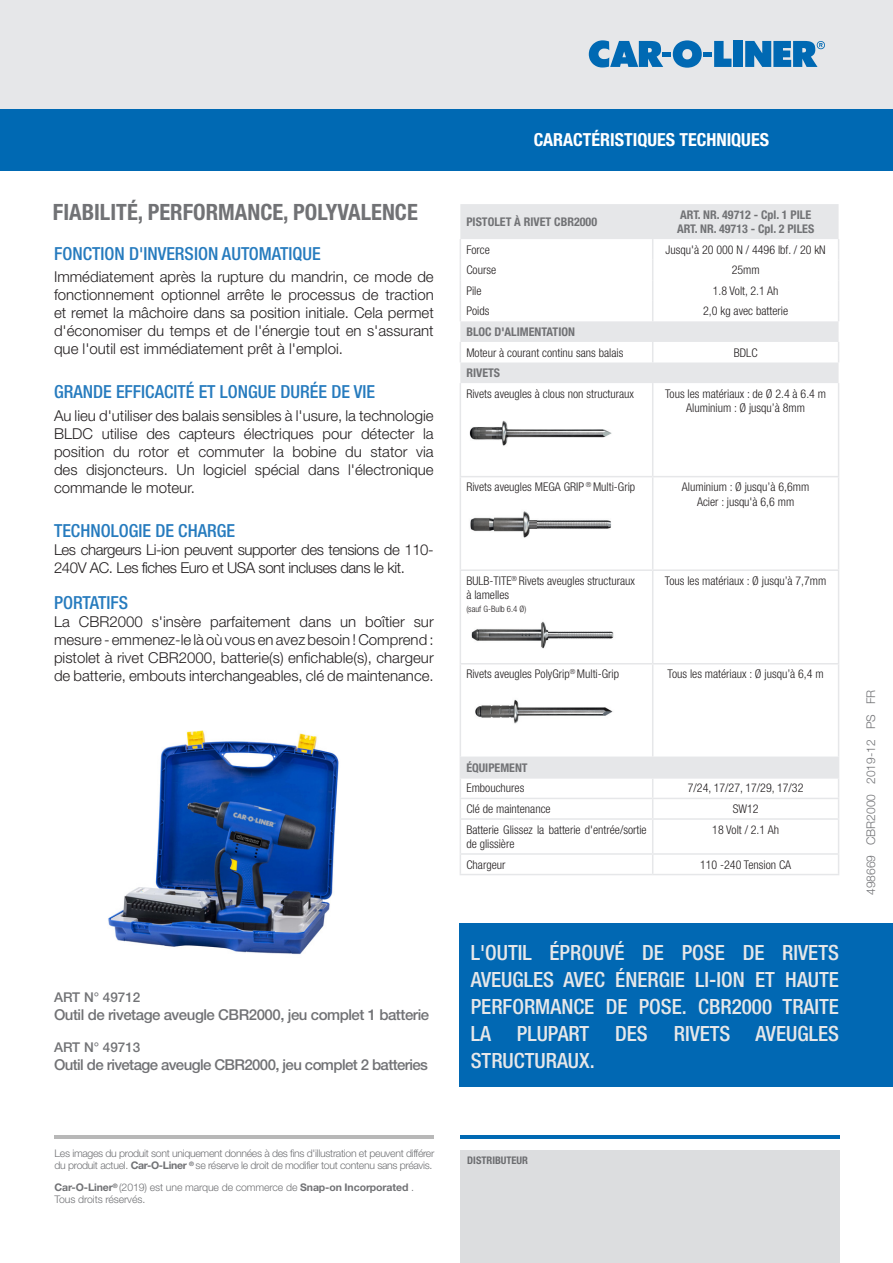
<style>
.page{position:relative;width:893px;height:1263px;background:#fff}
.page>*{position:absolute;margin:0;border:0;box-sizing:border-box;transform-origin:0 0}
.t1{font:700 condensed 22.5px "Helvetica Neue LT Pro";color:#717275}
.t2{font:500 condensed 21px/27px "Helvetica Neue LT Pro";color:#e6e7e9;text-align:justify}
.t3{font:500 condensed 18px "Helvetica Neue LT Pro";color:#267bbe}
.t4{font:700 condensed 18px "Helvetica Neue LT Pro";color:#fff}
.t5{font:300 15px/18px "Helvetica Neue LT Pro";color:#231f20;text-align:justify}
.t6{font:500 15px "Helvetica Neue LT Pro";letter-spacing:-.04em;color:#717275}
.t7{font:300 15px/18px "Helvetica Neue LT Pro";letter-spacing:-.03em;color:#231f20}
.t8{font:500 13.5px "Helvetica Neue LT Pro";color:#717275}
.t9{font:300 condensed 12px/14.4px "Helvetica Neue LT Pro";color:#231f20}
.t10{font:700 condensed 12px "Helvetica Neue LT Pro";color:#717275}
.t11{font:300 12px "Helvetica Neue LT Pro";color:#717275}
.t12{font:300 10.5px/12px "Helvetica Neue LT Pro";letter-spacing:-.03em;color:#717275}
.t13{font:300 10.5px/12px "Helvetica Neue LT Pro";letter-spacing:-.01em;color:#717275}
.t14{font:700 condensed 10.5px "Helvetica Neue LT Pro";color:#6c6d70}
.t15{font:300 condensed 8.7px "Helvetica Neue LT Pro";color:#231f20}
.s1{font-weight:700}
</style>
<div class="page">
<svg style="left:460px;top:204px;width:379px;height:573px"></svg>
<svg style="left:460px;top:239px;width:1px;height:82px"></svg>
<svg style="left:652px;top:239px;width:1px;height:82px"></svg>
<svg style="left:838px;top:239px;width:1px;height:82px"></svg>
<svg style="left:460px;top:342px;width:1px;height:20px"></svg>
<svg style="left:652px;top:342px;width:1px;height:20px"></svg>
<svg style="left:838px;top:342px;width:1px;height:20px"></svg>
<hr style="left:460px;top:383px;width:1px;height:93px;background:#e6e7e9">
<hr style="left:652px;top:383px;width:1px;height:93px;background:#e6e7e9">
<hr style="left:838px;top:383px;width:1px;height:93px;background:#e6e7e9">
<hr style="left:460px;top:476px;width:193px;height:1px;background:#e6e7e9">
<hr style="left:460px;top:477px;width:1px;height:92px;background:#e6e7e9">
<hr style="left:653px;top:476px;width:186px;height:1px;background:#e6e7e9">
<hr style="left:652px;top:477px;width:1px;height:92px;background:#e6e7e9">
<hr style="left:838px;top:477px;width:1px;height:92px;background:#e6e7e9">
<hr style="left:460px;top:569px;width:193px;height:2px;background:#e6e7e9">
<hr style="left:460px;top:571px;width:1px;height:92px;background:#e6e7e9">
<hr style="left:653px;top:569px;width:186px;height:2px;background:#e6e7e9">
<hr style="left:652px;top:571px;width:1px;height:92px;background:#e6e7e9">
<hr style="left:838px;top:571px;width:1px;height:92px;background:#e6e7e9">
<hr style="left:460px;top:663px;width:193px;height:1px;background:#e6e7e9">
<hr style="left:460px;top:664px;width:1px;height:92px;background:#e6e7e9">
<hr style="left:653px;top:663px;width:186px;height:1px;background:#e6e7e9">
<hr style="left:652px;top:664px;width:1px;height:92px;background:#e6e7e9">
<hr style="left:838px;top:664px;width:1px;height:92px;background:#e6e7e9">
<hr style="left:460px;top:756px;width:193px;height:2px;background:#e6e7e9">
<hr style="left:653px;top:756px;width:186px;height:2px;background:#e6e7e9">
<hr style="left:460px;top:777px;width:193px;height:2px;background:#e6e7e9">
<hr style="left:653px;top:777px;width:186px;height:2px;background:#e6e7e9">
<hr style="left:460px;top:798px;width:193px;height:1px;background:#e6e7e9">
<svg style="left:460px;top:758px;width:1px;height:60px"></svg>
<hr style="left:653px;top:798px;width:186px;height:1px;background:#e6e7e9">
<svg style="left:652px;top:758px;width:1px;height:60px"></svg>
<svg style="left:838px;top:758px;width:1px;height:60px"></svg>
<hr style="left:460px;top:818px;width:193px;height:2px;background:#e6e7e9">
<hr style="left:460px;top:820px;width:1px;height:33px;background:#e6e7e9">
<hr style="left:653px;top:818px;width:186px;height:2px;background:#e6e7e9">
<hr style="left:652px;top:820px;width:1px;height:33px;background:#e6e7e9">
<hr style="left:838px;top:820px;width:1px;height:33px;background:#e6e7e9">
<hr style="left:460px;top:853px;width:193px;height:2px;background:#e6e7e9">
<svg style="left:460px;top:855px;width:1px;height:19px"></svg>
<hr style="left:653px;top:853px;width:186px;height:2px;background:#e6e7e9">
<svg style="left:652px;top:855px;width:1px;height:19px"></svg>
<svg style="left:838px;top:855px;width:1px;height:19px"></svg>
<hr style="left:460px;top:874px;width:193px;height:1px;background:#e6e7e9">
<hr style="left:653px;top:874px;width:186px;height:1px;background:#e6e7e9">
<img style="left:470px;top:618px;width:145px;height:33px">
<img style="left:469px;top:502px;width:144px;height:44px">
<div style="left:0;top:108px;width:893px;height:63px;background:#0069b3"></div>
<div style="left:0;top:0;width:893px;height:108px;background:#e6e7e9"></div>
<svg style="left:589px;top:40px;width:74px;height:28px"></svg>
<div style="left:662px;top:52px;width:9px;height:5px;background:#0069b3"></div>
<svg style="left:673px;top:40px;width:29px;height:28px"></svg>
<div style="left:704px;top:52px;width:8px;height:5px;background:#0069b3"></div>
<svg style="left:714px;top:41px;width:17px;height:26px"></svg>
<div style="left:733px;top:41px;width:10px;height:26px;background:#0069b3"></div>
<svg style="left:745px;top:41px;width:80px;height:26px"></svg>
<div style="left:459px;top:923px;width:434px;height:163px;background:#0168b3"></div>
<div style="left:460px;top:1150px;width:380px;height:113px;background:#dcdddf"></div>
<hr style="left:55px;top:1136px;width:379px;height:3px;background:#b8b8b8">
<hr style="left:460px;top:1136px;width:380px;height:3px;background:#0069b3">
<img style="left:472px;top:693px;width:145px;height:41px">
<img style="left:108px;top:730px;width:231px;height:225px">
<img style="left:468px;top:405px;width:147px;height:51px">
<p class="t1" style="left:53px;top:199px;width:366px">FIABILITÉ, PERFORMANCE, POLYVALENCE</p>
<p class="t3" style="left:54px;top:242px;width:268px">FONCTION D'INVERSION AUTOMATIQUE</p>
<p class="t5" style="left:54px;top:267px;width:381px">Immédiatement après la rupture du mandrin, ce mode de fonctionnement optionnel arrête le processus de traction et remet la mâchoire dans sa position initiale. Cela permet d'économiser du temps et de l'énergie tout en s'assurant que l'outil est immédiatement prêt à l'emploi.</p>
<p class="t3" style="left:54px;top:381px;width:323px">GRANDE EFFICACITÉ ET LONGUE DURÉE DE VIE</p>
<p class="t5" style="left:54px;top:406px;width:381px">Au lieu d'utiliser des balais sensibles à l'usure, la technologie BLDC utilise des capteurs électriques pour détecter la position du rotor et commuter la bobine du stator via des disjoncteurs. Un logiciel spécial dans l'électronique commande le moteur.</p>
<p class="t3" style="left:54px;top:520px;width:182px">TECHNOLOGIE DE CHARGE</p>
<p class="t7" style="left:54px;top:540px;width:381px">Les chargeurs Li-ion peuvent supporter des tensions de 110-<br>240V AC. Les fiches Euro et USA sont incluses dans le kit.</p>
<p class="t3" style="left:54px;top:592px;width:76px">PORTATIFS</p>
<p class="t5" style="left:54px;top:612px;width:381px">La CBR2000 s'insère parfaitement dans un boîtier sur mesure - emmenez-le là où vous en avez besoin ! Comprend : pistolet à rivet CBR2000, batterie(s) enfichable(s), chargeur de batterie, embouts interchangeables, clé de maintenance.</p>
<p class="t8" style="left:54px;top:989px;width:88px">ART N° 49712</p>
<p class="t6" style="left:54px;top:1005px;width:377px">Outil de rivetage aveugle CBR2000, jeu complet 1 batterie</p>
<p class="t8" style="left:54px;top:1039px;width:88px">ART N° 49713</p>
<p class="t6" style="left:54px;top:1056px;width:376px">Outil de rivetage aveugle CBR2000, jeu complet 2 batteries</p>
<p class="t12" style="left:55px;top:1147px;width:381px">Les images du produit sont uniquement données à des fins d'illustration et peuvent différer du produit actuel. <span class="s1">Car-O-Liner</span> <sup>®</sup> se réserve le droit de modifier tout contenu sans préavis.</p>
<p class="t13" style="left:55px;top:1181px;width:361px"><span class="s1">Car-O-Liner</span><sup>®</sup> (2019) est une marque de commerce de <span class="s1">Snap-on Incorporated</span> .<br>Tous droits réservés.</p>
<p class="t4" style="left:534px;top:129px;width:237px">CARACTÉRISTIQUES TECHNIQUES</p>
<p class="t10" style="left:466px;top:214px;width:132px">PISTOLET À RIVET CBR2000</p>
<p class="t10" style="left:680px;top:207px;width:132px">ART. NR. 49712 - Cpl. 1 PILE</p>
<p class="t10" style="left:677px;top:222px;width:139px">ART. NR. 49713 - Cpl. 2 PILES</p>
<p class="t9" style="left:466px;top:242px;width:25px">Force</p>
<p class="t9" style="left:666px;top:242px;width:162px">Jusqu'à 20 000 N / 4496 lbf. / 20 kN</p>
<p class="t9" style="left:466px;top:263px;width:31px">Course</p>
<p class="t9" style="left:732px;top:263px;width:29px">25mm</p>
<p class="t9" style="left:466px;top:283px;width:17px">Pile</p>
<p class="t9" style="left:713px;top:283px;width:67px">1.8 Volt, 2.1 Ah</p>
<p class="t9" style="left:466px;top:304px;width:25px">Poids</p>
<p class="t9" style="left:703px;top:304px;width:86px">2,0 kg avec batterie</p>
<p class="t10" style="left:466px;top:324px;width:110px">BLOC D'ALIMENTATION</p>
<p class="t9" style="left:466px;top:345px;width:159px">Moteur à courant continu sans balais</p>
<p class="t9" style="left:734px;top:345px;width:25px">BDLC</p>
<p class="t10" style="left:466px;top:366px;width:35px">RIVETS</p>
<p class="t9" style="left:466px;top:386px;width:169px">Rivets aveugles à clous non structuraux</p>
<p class="t9" style="left:665px;top:386px;width:162px">Tous les matériaux : de Ø 2.4 à 6.4 m</p>
<p class="t9" style="left:686px;top:400px;width:120px">Aluminium : Ø jusqu’à 8mm</p>
<p class="t9" style="left:466px;top:480px;width:170px">Rivets aveugles MEGA GRIP <sup>®</sup> Multi-Grip</p>
<p class="t9" style="left:682px;top:480px;width:129px">Aluminium : Ø jusqu’à 6,6mm</p>
<p class="t9" style="left:697px;top:494px;width:99px">Acier : jusqu'à 6,6 mm</p>
<p class="t9" style="left:466px;top:573px;width:170px">BULB-TITE<sup>®</sup> Rivets aveugles structuraux à lamelles</p>
<p class="t15" style="left:466px;top:604px;width:62px">(sauf G-Bulb 6.4 Ø)</p>
<p class="t9" style="left:665px;top:573px;width:163px">Tous les matériaux : Ø jusqu’à 7,7mm</p>
<p class="t9" style="left:466px;top:667px;width:154px">Rivets aveugles PolyGrip<sup>®</sup> Multi-Grip</p>
<p class="t9" style="left:668px;top:667px;width:158px">Tous les matériaux : Ø jusqu’à 6,4 m</p>
<p class="t10" style="left:466px;top:760px;width:63px">ÉQUIPEMENT</p>
<p class="t9" style="left:466px;top:781px;width:59px">Embouchures</p>
<p class="t9" style="left:688px;top:781px;width:117px">7/24, 17/27, 17/29, 17/32</p>
<p class="t9" style="left:466px;top:801px;width:86px">Clé de maintenance</p>
<p class="t9" style="left:733px;top:801px;width:27px">SW12</p>
<p class="t9" style="left:466px;top:822px;width:182px">Batterie Glissez la batterie d'entrée/sortie de glissière</p>
<p class="t9" style="left:712px;top:822px;width:68px">18 Volt / 2.1 Ah</p>
<p class="t9" style="left:466px;top:857px;width:41px">Chargeur</p>
<p class="t9" style="left:700px;top:857px;width:93px">110 -240 Tension CA</p>
<p class="t2" style="left:471px;top:939px;width:370px">L'OUTIL ÉPROUVÉ DE POSE DE RIVETS AVEUGLES AVEC ÉNERGIE LI-ION ET HAUTE PERFORMANCE DE POSE. CBR2000 TRAITE LA PLUPART DES RIVETS AVEUGLES STRUCTURAUX.</p>
<p class="t11" style="left:864px;top:895px;width:207px;rotate:-90deg">498669 CBR2000 2019-12 PS FR</p>
<p class="t14" style="left:467px;top:1154px;width:62px">DISTRIBUTEUR</p>
</div>
